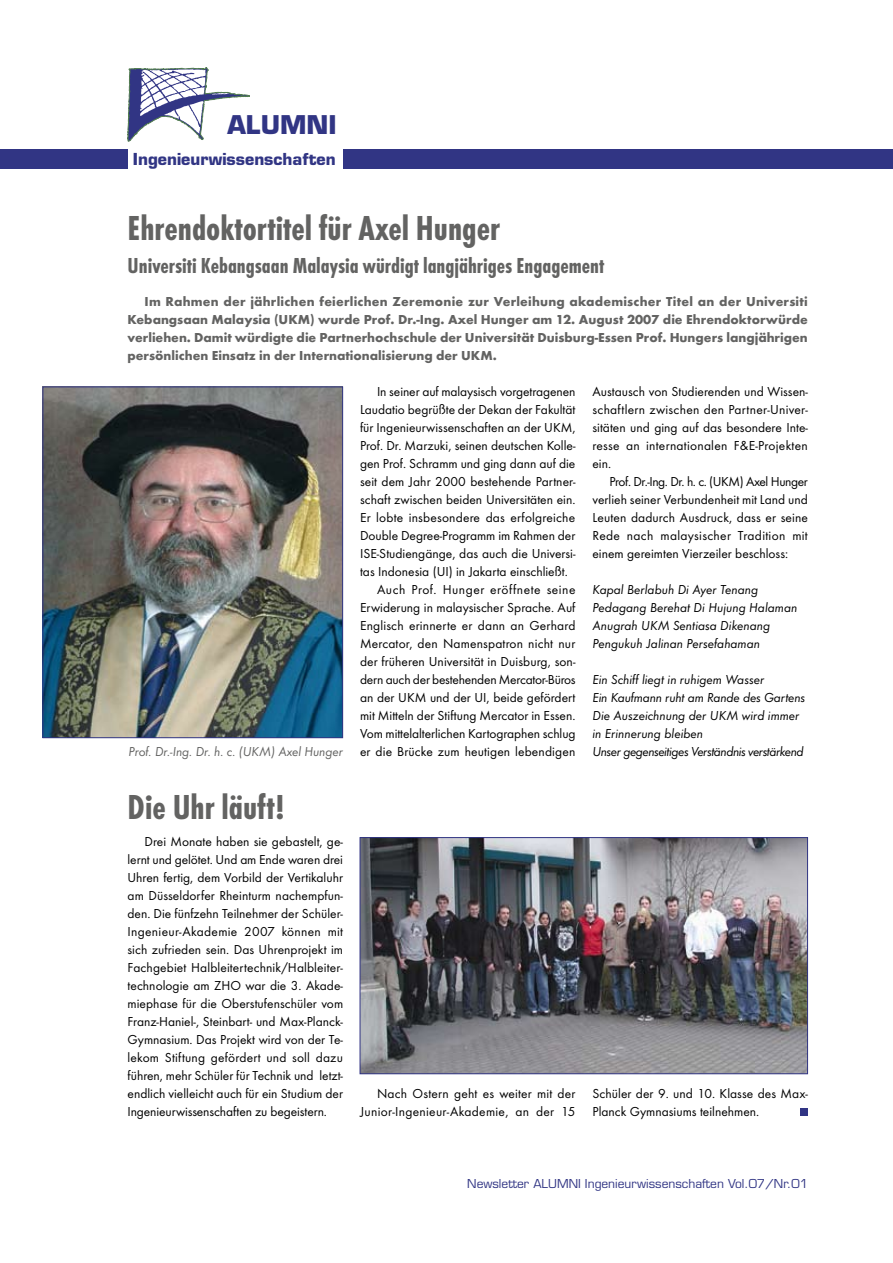
<style>
.page{position:relative;width:893px;height:1263px;background:#fff}
.page>*{position:absolute;margin:0;border:0;box-sizing:border-box;transform-origin:0 0}
.t1{font:36px "Futura T Bol Con";color:#636362}
.t2{font:700 25.2px "Eurostile";color:#313584}
.t3{font:22.5px "Futura T Bol Con";color:#636362}
.t4{font:700 16.05px "Eurostile";color:#313584}
.t5{font:13.5px/18px "Futura T Boo";color:#000;text-align:justify}
.t6{font:700 13.5px/18px "Futura T";color:#636362;text-align:justify}
.t7{font:13.5px/18px "Futura T Boo Obl";color:#000}
.t8{font:13.5px/18px "Futura T Boo";letter-spacing:.02em;color:#000;text-align:right}
.t9{font:13.5px "Futura T Boo";letter-spacing:-.02em;color:#000}
.t10{font:13.5px "Futura T Boo Obl";letter-spacing:-.005em;color:#636362}
.t11{font:13.5px "Futura T Boo";letter-spacing:.035em;color:#000}
.t12{font:12px "Eurostile";color:#313584}
</style>
<div class="page">
<svg style="left:128px;top:67px;width:122px;height:74px"></svg>
<div style="left:0;top:149px;width:128px;height:20px;background:#313584"></div>
<div style="left:343px;top:149px;width:496px;height:20px;background:#313584"></div>
<div style="left:808px;top:149px;width:85px;height:20px;background:#313584"></div>
<img style="left:45px;top:389px;width:296px;height:347px">
<div style="left:43px;top:387px;width:300px;height:351px;border:1px solid #313584"></div>
<img style="left:362px;top:839px;width:444px;height:233px">
<div style="left:360px;top:837px;width:448px;height:237px;border:1px solid #313584"></div>
<div style="left:800px;top:1108px;width:8px;height:8px;background:#313584"></div>
<h2 class="t2" style="left:227px;top:109px;width:111px">ALUMNI</h2>
<p class="t4" style="left:133px;top:149px;width:204px">Ingenieurwissenschaften</p>
<h1 class="t1" style="left:128px;top:207px;width:374px">Ehrendoktortitel für Axel Hunger</h1>
<h3 class="t3" style="left:128px;top:252px;width:478px">Universiti Kebangsaan Malaysia würdigt langjähriges Engagement</h3>
<p class="t6" style="left:128px;top:292px;width:682px;text-indent:17px">Im Rahmen der jährlichen feierlichen Zeremonie zur Verleihung akademischer Titel an der Universiti Kebangsaan Malaysia (UKM) wurde Prof. Dr.-Ing. Axel Hunger am 12. August 2007 die Ehrendoktorwürde verliehen. Damit würdigte die Partnerhochschule der Universität Duisburg-Essen Prof. Hungers langjährigen persönlichen Einsatz in der Internationalisierung der UKM.</p>
<p class="t10" style="left:128px;top:744px;width:216px">Prof. Dr.-Ing. Dr. h. c. (UKM) Axel Hunger</p>
<h1 class="t1" style="left:128px;top:786px;width:159px">Die Uhr läuft!</h1>
<p class="t5" style="left:128px;top:832px;width:217px;text-indent:17px">Drei Monate haben sie gebastelt, ge&shy;lernt und gelötet. Und am Ende waren drei Uhren fertig, dem Vorbild der Vertikaluhr am Düsseldorfer Rheinturm nachempfun&shy;den. Die fünfzehn Teilnehmer der Schüler-Ingenieur-Akademie 2007 können mit sich zufrieden sein. Das Uhrenprojekt im Fachgebiet Halbleitertechnik/Halbleiter&shy;technologie am ZHO war die 3. Akade&shy;miephase für die Oberstufenschüler vom Franz-Haniel-, Steinbart- und Max-Planck-Gymnasium. Das Projekt wird von der Te&shy;lekom Stiftung gefördert und soll dazu führen, mehr Schüler für Technik und letzt&shy;endlich vielleicht auch für ein Studium der Ingenieurwissenschaften zu begeistern.</p>
<p class="t5" style="left:377px;top:383px;width:200px">In seiner auf malaysisch vorgetragenen</p>
<p class="t5" style="left:360px;top:401px;width:217px">Laudatio begrüßte der Dekan der Fakultät</p>
<p class="t5" style="left:360px;top:419px;width:217px">für Ingenieurwissenschaften an der UKM,</p>
<p class="t5" style="left:360px;top:437px;width:217px">Prof. Dr. Marzuki, seinen deutschen Kolle-</p>
<p class="t5" style="left:360px;top:455px;width:217px">gen Prof. Schramm und ging dann auf die</p>
<p class="t5" style="left:360px;top:473px;width:217px">seit dem Jahr 2000 bestehende Partner-</p>
<p class="t5" style="left:360px;top:491px;width:215px">schaft zwischen beiden Universitäten ein.</p>
<p class="t5" style="left:360px;top:509px;width:217px">Er lobte insbesondere das erfolgreiche</p>
<p class="t5" style="left:360px;top:527px;width:217px">Double Degree-Programm im Rahmen der</p>
<p class="t5" style="left:360px;top:545px;width:217px">ISE-Studiengänge, das auch die Universi-</p>
<p class="t5" style="left:360px;top:563px;width:208px">tas Indonesia (UI) in Jakarta einschließt.</p>
<p class="t11" style="left:377px;top:582px;width:200px">Auch Prof. Hunger eröffnete seine</p>
<p class="t5" style="left:360px;top:599px;width:217px">Erwiderung in malaysischer Sprache. Auf</p>
<p class="t5" style="left:360px;top:617px;width:217px">Englisch erinnerte er dann an Gerhard</p>
<p class="t5" style="left:360px;top:635px;width:217px">Mercator, den Namenspatron nicht nur</p>
<p class="t5" style="left:360px;top:653px;width:217px">der früheren Universität in Duisburg, son-</p>
<p class="t9" style="left:360px;top:672px;width:217px">dern auch der bestehenden Mercator-Büros</p>
<p class="t5" style="left:360px;top:689px;width:217px">an der UKM und der UI, beide gefördert</p>
<p class="t5" style="left:360px;top:707px;width:215px">mit Mitteln der Stiftung Mercator in Essen.</p>
<p class="t5" style="left:360px;top:725px;width:217px">Vom mittelalterlichen Kartographen schlug</p>
<p class="t5" style="left:360px;top:743px;width:217px">er die Brücke zum heutigen lebendigen</p>
<p class="t5" style="left:592px;top:383px;width:217px">Austausch von Studierenden und Wissen&shy;schaftlern zwischen den Partner-Univer&shy;sitäten und ging auf das besondere Inte&shy;resse an internationalen F&amp;E-Projekten ein.</p>
<p class="t5" style="left:592px;top:473px;width:217px;text-indent:17px">Prof. Dr.-Ing. Dr. h. c. (UKM) Axel Hunger verlieh seiner Verbundenheit mit Land und Leuten dadurch Ausdruck, dass er seine Rede nach malaysischer Tradition mit einem gereimten Vierzeiler beschloss:</p>
<p class="t7" style="left:592px;top:581px;width:206px">Kapal Berlabuh Di Ayer Tenang<br>Pedagang Berehat Di Hujung Halaman<br>Anugrah UKM Sentiasa Dikenang<br>Pengukuh Jalinan Persefahaman</p>
<p class="t7" style="left:592px;top:670px;width:214px">Ein Schiff liegt in ruhigem Wasser<br>Ein Kaufmann ruht am Rande des Gartens Die Auszeichnung der UKM wird immer in Erinnerung bleiben<br>Unser gegenseitiges Verständnis verstärkend</p>
<p class="t8" style="left:360px;top:1084px;width:217px">Nach Ostern geht es weiter mit der<br>Junior-Ingenieur-Akademie, an der 15</p>
<p class="t5" style="left:592px;top:1084px;width:217px">Schüler der 9. und 10. Klasse des Max-<br>Planck Gymnasiums teilnehmen.</p>
<p class="t12" style="left:467px;top:1176px;width:342px">Newsletter ALUMNI Ingenieurwissenschaften Vol.07/Nr.01</p>
</div>
